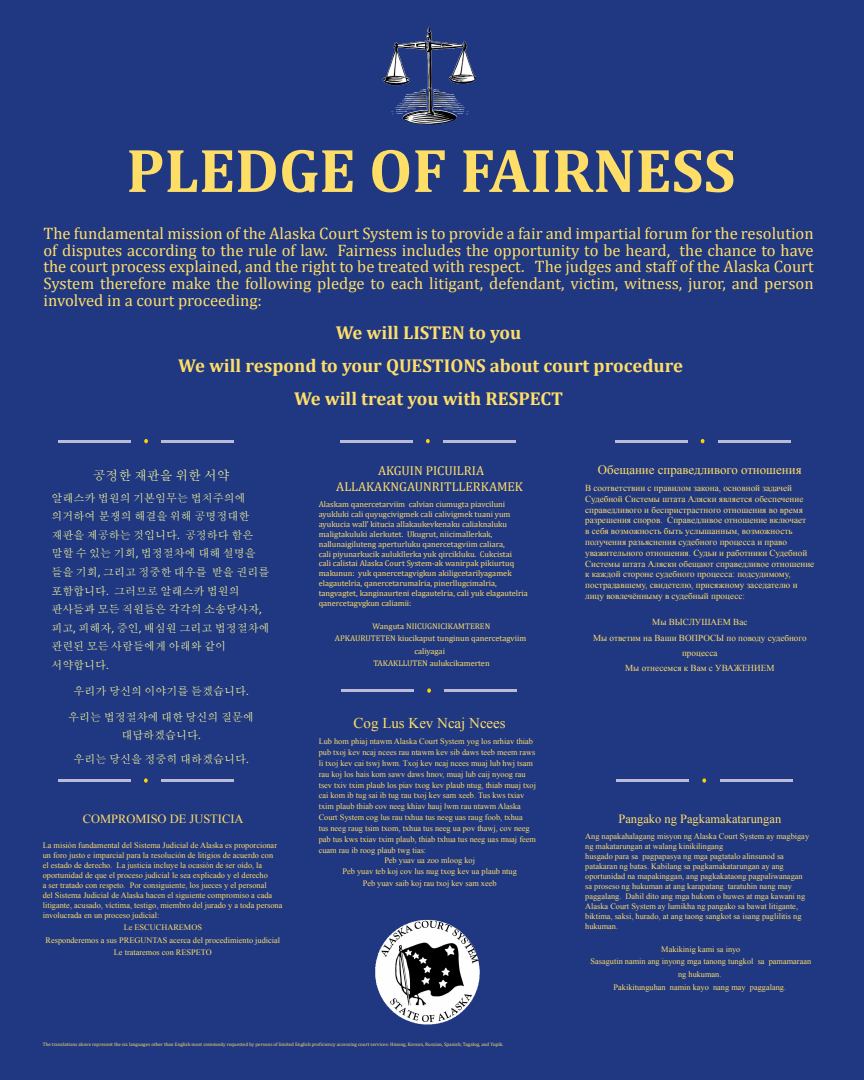
<style>
.page{position:relative;width:864px;height:1080px;background:#203882}
.page>*{position:absolute;margin:0;border:0;box-sizing:border-box;transform-origin:0 0}
.t1{font:700 62.32px "Cambria";color:#ffde68}
.t2{font:700 18.67px "Cambria";color:#ffde68}
.t3{font:16.65px/16.6px "Cambria";color:#ffde68;text-align:justify}
.t4{font:15px "Times New Roman";color:#ffde68}
.t5{font:12.9px/15.5px "Cambria";color:#ffde68;text-align:center}
.t6{font:12.9px "Times New Roman";color:#ffde68}
.t7{font:12.83px "Batang";color:#ffff9a}
.t8{font:12.45px "Times New Roman";color:#ffde68}
.t9{font:11.02px/18.6px "Batang";color:#ffff9a}
.t10{font:9.15px/10.8px "Times New Roman";color:#ffde68}
.t11{font:8.32px/10px "Times New Roman";color:#ffde68}
.t12{font:8.32px/10px "Cambria";color:#ffde68}
.t13{font:5.03px "Cambria";color:#ffde68}
.s1{font-family:"Calibri"}
</style>
<div class="page">
<img style="left:375px;top:920px;width:57px;height:99px">
<img style="left:383px;top:27px;width:74px;height:97px">
<hr style="left:59px;top:440px;width:72px;height:3px;background:#bbbbd9">
<svg style="left:144px;top:439px;width:4px;height:4px"></svg>
<hr style="left:162px;top:440px;width:72px;height:3px;background:#bbbbd9">
<hr style="left:340px;top:440px;width:73px;height:3px;background:#bbbbd9">
<svg style="left:426px;top:439px;width:4px;height:4px"></svg>
<hr style="left:443px;top:440px;width:73px;height:3px;background:#bbbbd9">
<hr style="left:615px;top:440px;width:72px;height:3px;background:#bbbbd9">
<svg style="left:701px;top:439px;width:3px;height:4px"></svg>
<hr style="left:718px;top:440px;width:73px;height:3px;background:#bbbbd9">
<hr style="left:342px;top:689px;width:72px;height:3px;background:#bbbbd9">
<svg style="left:427px;top:688px;width:4px;height:5px"></svg>
<hr style="left:445px;top:689px;width:72px;height:3px;background:#bbbbd9">
<hr style="left:617px;top:779px;width:72px;height:3px;background:#bbbbd9">
<svg style="left:702px;top:778px;width:4px;height:5px"></svg>
<hr style="left:720px;top:779px;width:72px;height:3px;background:#bbbbd9">
<hr style="left:58px;top:779px;width:73px;height:3px;background:#bbbbd9">
<svg style="left:144px;top:778px;width:4px;height:5px"></svg>
<hr style="left:161px;top:779px;width:73px;height:3px;background:#bbbbd9">
<p class="t1" style="left:126px;top:133px;width:611px">PLEDGE OF FAIRNESS</p>
<p class="t3" style="left:44px;top:225px;width:772px">The fundamental mission of the Alaska Court System is to provide a fair and impartial forum for the resolution of disputes according to the rule of law. Fairness includes the opportunity to be heard, the chance to have the court process explained, and the right to be treated with respect. The judges and staff of the Alaska Court System therefore make the following pledge to each litigant, defendant, victim, witness, juror, and person involved in a court proceeding:</p>
<p class="t2" style="left:336px;top:321px;width:187px">We will LISTEN to you</p>
<p class="t2" style="left:178px;top:354px;width:506px">We will respond to your QUESTIONS about court procedure</p>
<p class="t2" style="left:294px;top:388px;width:271px">We will treat you with RESPECT</p>
<p class="t7" style="left:93px;top:469px;width:138px">공정한 재판을 위한 서약</p>
<p class="t9" style="left:51px;top:488px;width:220px">알래스카 법원의 기본임무는 법치주의에 의거하여 분쟁의 해결을 위해 공명정대한 재판을 제공하는 것입니다<span class="s1">.</span> 공정하다 함은 말할 수 있는 기회<span class="s1">,</span> 법정절차에 대해 설명을 들을 기회<span class="s1">,</span> 그리고 정중한 대우를 받을 권리를 포함합니다<span class="s1">.</span> 그러므로 알래스카 법원의 판사들과 모든 직원들은 각각의 소송당사자<span class="s1">, </span>피고<span class="s1">,</span> 피해자<span class="s1">,</span> 증인<span class="s1">,</span> 배심원 그리고 법정절차에 관련된 모든 사람들에게 아래와 같이 서약합니다<span class="s1">.</span></p>
<p class="t9" style="left:74px;top:682px;width:177px">우리가 당신의 이야기를 듣겠습니다<span class="s1">.</span></p>
<p class="t9" style="left:68px;top:707px;width:187px;text-align:center">우리는 법정절차에 대한 당신의 질문에 대답하겠습니다<span class="s1">.</span></p>
<p class="t9" style="left:74px;top:750px;width:177px">우리는 당신을 정중히 대하겠습니다<span class="s1">.</span></p>
<p class="t8" style="left:83px;top:810px;width:162px">COMPROMISO DE JUSTICIA</p>
<p class="t11" style="left:43px;top:840px;width:241px">La misión fundamental del Sistema Judicial de Alaska es proporcionar un foro justo e imparcial para la resolución de litigios de acuerdo con<br>el estado de derecho. La justicia incluye la ocasión de ser oído, la oportunidad de que el proceso judicial le sea explicado y el derecho<br>a ser tratado con respeto. Por consiguiente, los jueces y el personal<br>del Sistema Judicial de Alaska hacen el siguiente compromiso a cada litigante, acusado, víctima, testigo, miembro del jurado y a toda persona involucrada en un proceso judicial:</p>
<p class="t11" style="left:124px;top:922px;width:80px">Le ESCUCHAREMOS</p>
<p class="t11" style="left:46px;top:935px;width:236px">Responderemos a sus PREGUNTAS acerca del procedimiento judicial</p>
<p class="t11" style="left:114px;top:947px;width:99px">Le trataremos con RESPETO</p>
<p class="t5" style="left:336px;top:463px;width:188px">AKGUIN PICUILRIA<br>ALLAKAKNGAUNRITLLERKAMEK</p>
<p class="t12" style="left:319px;top:499px;width:211px">Alaskam qanercetarviim calvian ciumugta piavciluni ayukluki cali quyugcivigmek cali calivigmek tuani yum ayukucia wall’ kitucia allakaukevkenaku caliaknaluku maligtakuluki alerkutet. Ukugrut, niicimallerkak, nallunaigiluteng aperturluku qanercetagviim caliara,<br>cali piyunarkucik aulukllerka yuk qircikluku. Cukcistai<br>cali calistai Alaska Court System-ak wanirpak pikiurtuq makunun: yuk qanercetagvigkun akiligcetarilyagamek elagautelria, qanercetarumalria, pinerllugcimalria, tangvagtet, kanginaurteni elagautelria, cali yuk elagautelria qanercetagvgkun caliamii:</p>
<p class="t12" style="left:373px;top:621px;width:119px">Wanguta NIICUGNICIKAMTEREN</p>
<p class="t12" style="left:335px;top:632px;width:193px;line-height:12.5px;text-align:center">APKAURUTETEN kiucikaput tunginun qanercetagviim caliyagai</p>
<p class="t12" style="left:373px;top:658px;width:118px">TAKAKLLUTEN aulukcikamerten</p>
<p class="t4" style="left:354px;top:713px;width:154px">Cog Lus Kev Ncaj Ncees</p>
<p class="t11" style="left:319px;top:736px;width:219px;line-height:10.8px">Lub hom phiaj ntawm Alaska Court System yog los nrhiav thiab pub txoj kev ncaj ncees rau ntawm kev sib daws teeb meem raws li txoj kev cai tswj hwm. Txoj kev ncaj ncees muaj lub hwj tsam rau koj los hais kom sawv daws hnov, muaj lub caij nyoog rau tsev txiv txim plaub los piav txog kev plaub ntug, thiab muaj txoj cai kom ib tug sai ib tug rau txoj kev sam xeeb. Tus kws txiav txim plaub thiab cov neeg khiav hauj lwm rau ntawm Alaska Court System cog lus rau txhua tus neeg uas raug foob, txhua<br>tus neeg raug tsim txom, txhua tus neeg ua pov thawj, cov neeg pab tus kws txiav txim plaub, thiab txhua tus neeg uas muaj feem cuam rau ib roog plaub twg tias:</p>
<p class="t11" style="left:384px;top:855px;width:92px">Peb yuav ua zoo mloog koj</p>
<p class="t11" style="left:343px;top:866px;width:176px">Peb yuav teb koj cov lus nug txog kev ua plaub ntug</p>
<p class="t11" style="left:363px;top:878px;width:135px">Peb yuav saib koj rau txoj kev sam xeeb</p>
<p class="t13" style="left:43px;top:1041px;width:462px">The translations above represent the six languages other than English most commonly requested by persons of limited English proficiency accessing court services: Hmong, Korean, Russian, Spanish, Tagalog, and Yupik.</p>
<p class="t6" style="left:598px;top:461px;width:205px">Обещание справедливого отношения</p>
<p class="t10" style="left:585px;top:482px;width:231px">В соответствии c правилом закона, oсновнoй задачeй Судебной Системы штата Аляски является обеспечение справедливого и беспристрастного oтношения во время разрешения споров. Справедливое отношение включает<br>в себя возможность быть услышанным, возможность получения разьяснения судебного процесса и право уважительного отношения. Судьи и работники Судебной Системы штата Аляски обещают справедливое отношение к каждой стороне судебного процесса: подсудимому, пострадавшему, свидетелю, присяжномy заседателю и лицy вовлечённымy в судебный процесс:</p>
<p class="t10" style="left:652px;top:617px;width:97px">Мы ВЫСЛУШАЕМ Вас</p>
<p class="t10" style="left:593px;top:630px;width:215px;line-height:15.4px;text-align:center">Мы ответим на Ваши ВОПРОСЫ по поводу судебного процесса</p>
<p class="t10" style="left:625px;top:663px;width:151px">Мы отнесемся к Вам с УВАЖЕНИЕМ</p>
<p class="t8" style="left:618px;top:810px;width:164px">Pangako ng Pagkamakatarungan</p>
<p class="t11" style="left:585px;top:831px;width:225px">Ang napakahalagang misyon ng Alaska Court System ay magbigay ng makatarungan at walang kinikilingang</p>
<p class="t11" style="left:585px;top:851px;width:222px">husgado para sa pagpapasya ng mga pagtatalo alinsunod sa patakaran ng batas. Kabilang sa pagkamakatarungan ay ang oportunidad na mapakinggan, ang pagkakataong pagpaliwanagan sa proseso ng hukuman at ang karapatang taratuhin nang may paggalang. Dahil dito ang mga hukom o huwes at mga kawani ng Alaska Court System ay lumikha ng pangako sa bawat litigante, biktima, saksi, hurado, at ang taong sangkot sa isang paglilitis ng hukuman.</p>
<p class="t11" style="left:661px;top:944px;width:81px">Makikinig kami sa inyo</p>
<p class="t11" style="left:591px;top:955px;width:222px;line-height:12.9px;text-align:center">Sasagutin namin ang inyong mga tanong tungkol sa pamamaraan ng hukuman.</p>
<p class="t11" style="left:614px;top:982px;width:174px">Pakikitunguhan namin kayo nang may paggalang.</p>
</div>
